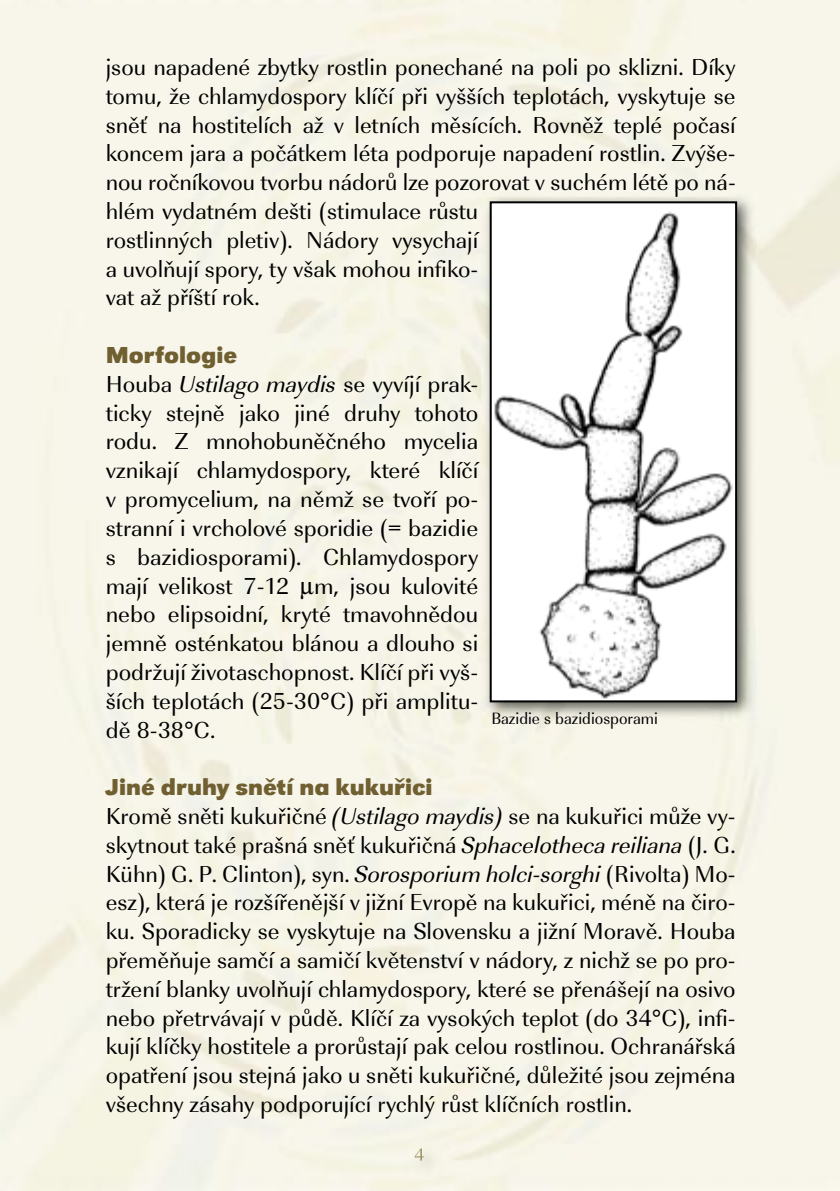
<style>
.page{position:relative;width:840px;height:1191px;background:#fff}
.page>*{position:absolute;margin:0;border:0;box-sizing:border-box;transform-origin:0 0}
.t1{font:24px/28.8px "URW Imperial TCE";color:#000;text-align:justify}
.t2{font:700 24px "URW Grotesk TOT";color:#706031}
.t3{font:17px "URW Imperial TCE";color:#000}
.s1{font-style:italic}
</style>
<div class="page">
<div style="left:107px;top:173px;width:627px;height:24px;background:#f8f6ea"></div>
<svg style="left:414px;top:1148px;width:9px;height:12px"></svg>
<img style="left:480px;top:193px;width:276px;height:530px">
<img style="left:480px;top:193px;width:254px;height:4px">
<svg style="left:489px;top:201px;width:247px;height:501px"></svg>
<p class="t1" style="left:106px;top:53px;width:631px;text-align:left">jsou napadené zbytky rostlin ponechané na poli po sklizni. Díky tomu, že chlamydospory klíčí při vyšších teplotách, vyskytuje se sněť na hostitelích až v letních měsících. Rovněž teplé počasí koncem jara a počátkem léta podporuje napadení rostlin. Zvýše&shy;nou ročníkovou tvorbu nádorů lze pozorovat v suchém létě po ná&shy;hlém vydatném dešti (stimulace růstu<br>rostlinných pletiv). Nádory vysychají<br>a uvolňují spory, ty však mohou infiko-<br>vat až příští rok.</p>
<p class="t2" style="left:106px;top:340px;width:133px">Morfologie</p>
<p class="t1" style="left:106px;top:370px;width:374px">Houba <span class="s1">Ustilago maydis</span> se vyvíjí prak&shy;ticky stejně jako jiné druhy tohoto rodu. Z mnohobuněčného mycelia vznikají chlamydospory, které klíčí v promycelium, na němž se tvoří po&shy;stranní i vrcholové sporidie (= bazidie s bazidiosporami). Chlamydospory mají velikost 7-12 µm, jsou kulovité nebo elipsoidní, kryté tmavohnědou jemně osténkatou blánou a dlouho si podržují životaschopnost. Klíčí při vyš&shy;ších teplotách (25-30°C) při amplitu&shy;dě 8-38°C.</p>
<p class="t2" style="left:106px;top:772px;width:328px">Jiné druhy snětí na kukuřici</p>
<p class="t1" style="left:106px;top:802px;width:631px">Kromě sněti kukuřičné <span class="s1">(Ustilago maydis)</span> se na kukuřici může vy&shy;skytnout také prašná sněť kukuřičná <span class="s1">Sphacelotheca reiliana</span> (J. G.<br>Kühn) G. P. Clinton), syn. <span class="s1">Sorosporium holci-sorghi</span> (Rivolta) Mo&shy;esz), která je rozšířenější v jižní Evropě na kukuřici, méně na čiro&shy;ku. Sporadicky se vyskytuje na Slovensku a jižní Moravě. Houba přeměňuje samčí a samičí květenství v nádory, z nichž se po pro&shy;tržení blanky uvolňují chlamydospory, které se přenášejí na osivo nebo přetrvávají v půdě. Klíčí za vysokých teplot (do 34°C), infi&shy;kují klíčky hostitele a prorůstají pak celou rostlinou. Ochranářská opatření jsou stejná jako u sněti kukuřičné, důležité jsou zejména všechny zásahy podporující rychlý růst klíčních rostlin.</p>
<p class="t3" style="left:491px;top:708px;width:168px">Bazidie s bazidiosporami</p>
</div>
